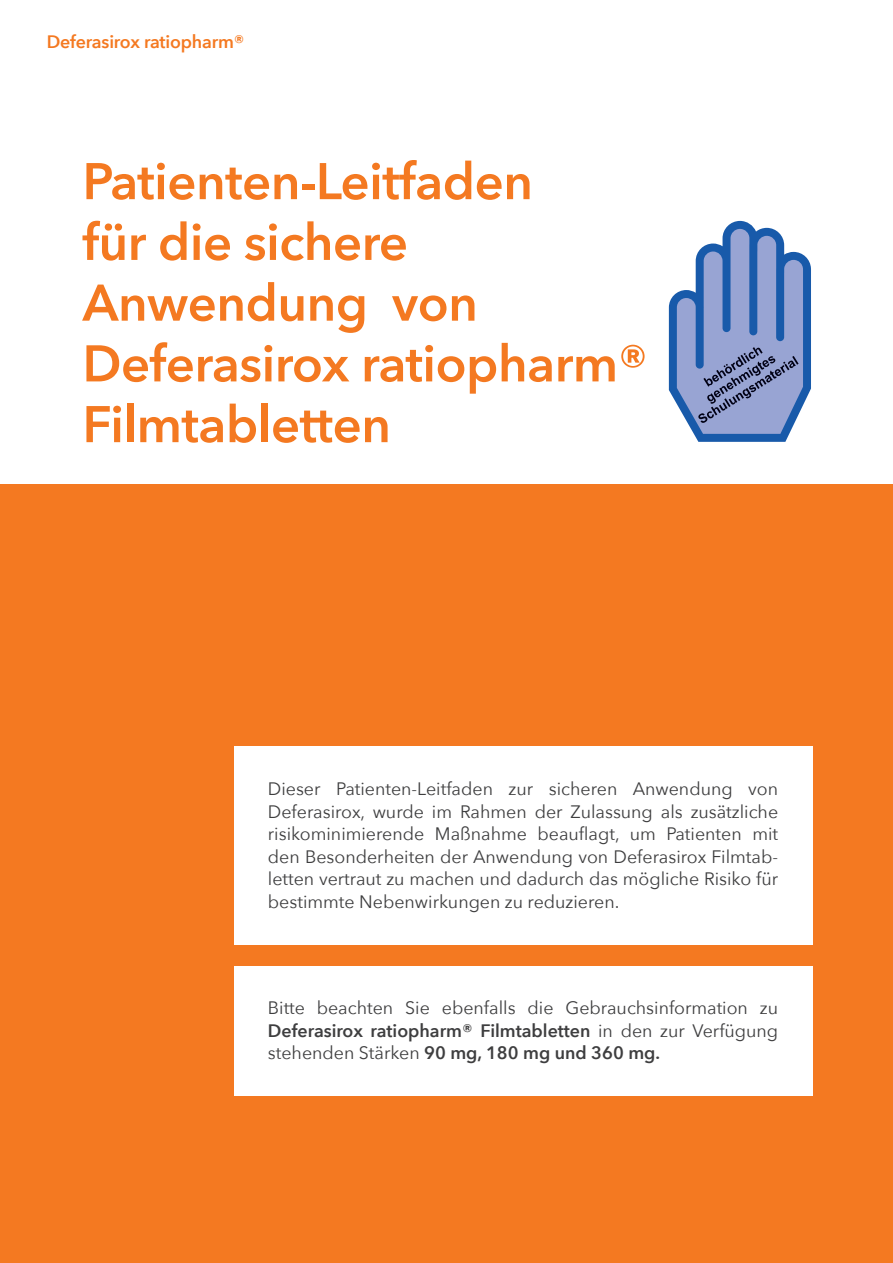
<style>
.page{position:relative;width:893px;height:1263px;background:#fff}
.page>*{position:absolute;margin:0;border:0;box-sizing:border-box;transform-origin:0 0}
.t1{font:600 51px/60.8px "Avenir Next";letter-spacing:-.01em;color:#f47921}
.t2{font:18px/22.5px "Avenir Next";color:#3e3e3f;text-align:justify}
.t3{font:600 18px "Avenir Next";letter-spacing:-.01em;color:#f47921}
.s1{font-weight:600}
</style>
<div class="page">
<div style="left:0;top:485px;width:893px;height:778px;background:#f47921"></div>
<svg style="left:669px;top:221px;width:142px;height:221px"></svg>
<div style="left:234px;top:746px;width:578px;height:198px;background:#fff"></div>
<div style="left:234px;top:967px;width:578px;height:129px;background:#fff"></div>
<p class="t3" style="left:47px;top:26px;width:199px">Deferasirox ratiopharm®</p>
<h1 class="t1" style="left:82px;top:150px;width:567px">Patienten-Leitfaden<br>für die sichere<br>Anwendung von<br>Deferasirox ratiopharm®<br>Filmtabletten</h1>
<p class="t2" style="left:268px;top:777px;width:512px">Dieser Patienten-Leitfaden zur sicheren Anwendung von Deferasirox, wurde im Rahmen der Zulassung als zusätzliche risikominimierende Maßnahme beauflagt, um Patienten mit den Besonderheiten der Anwendung von Deferasirox Filmtab&shy;letten vertraut zu machen und dadurch das mögliche Risiko für bestimmte Nebenwirkungen zu reduzieren.</p>
<p class="t2" style="left:268px;top:996px;width:512px">Bitte beachten Sie ebenfalls die Gebrauchsinformation zu <span class="s1">Deferasirox ratiopharm® Filmtabletten</span> in den zur Verfügung stehenden Stärken <span class="s1">90 mg, 180 mg und 360 mg.</span></p>
</div>
